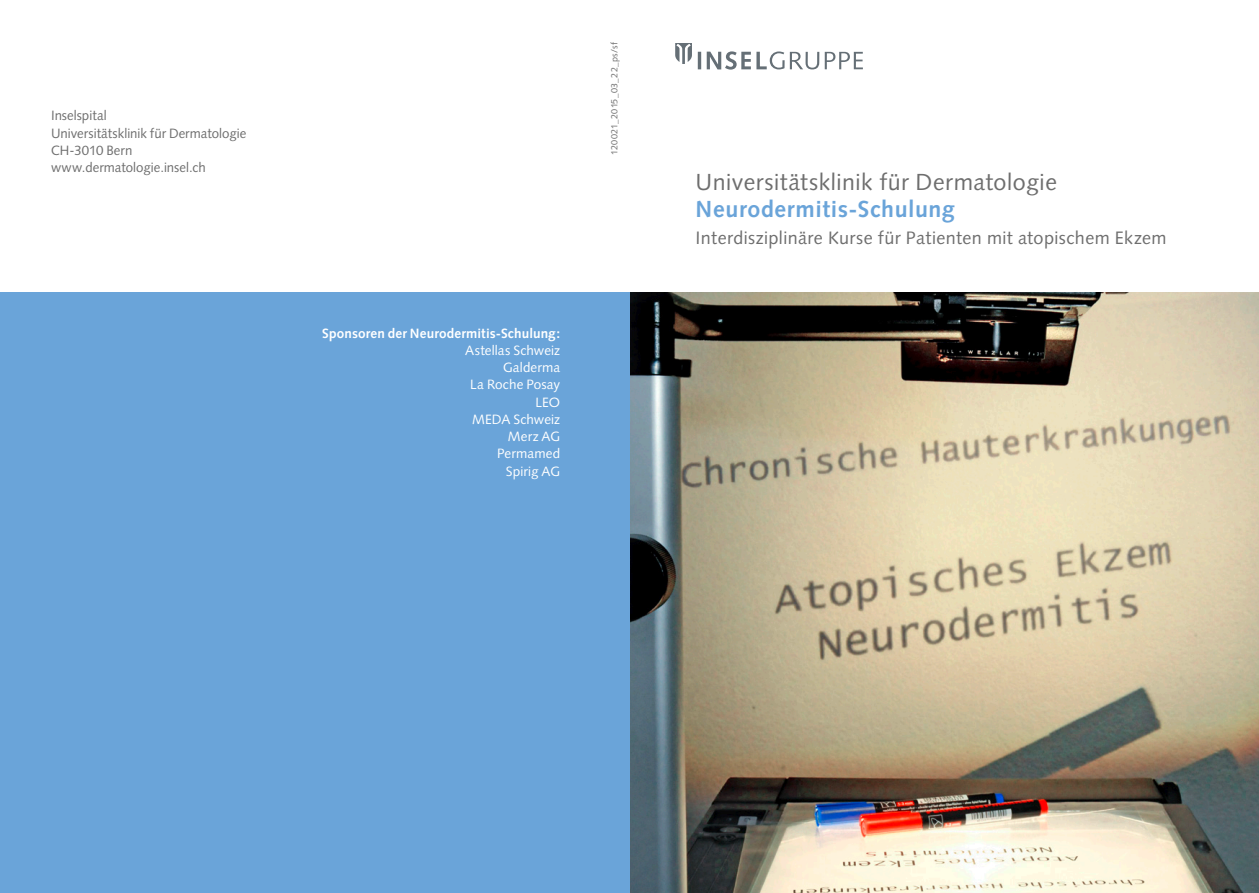
<style>
.page{position:relative;width:1259px;height:893px;background:#fff}
.page>*{position:absolute;margin:0;border:0;box-sizing:border-box;transform-origin:0 0}
.UG_Titel{font:23.25px "Syntax";letter-spacing:.02em;color:#6e6e6e}
.UG_Titel-2{font:700 23.25px "Syntax";letter-spacing:.03em;color:#6aa4d9}
.UG_Titel-3{font:18px "Syntax";letter-spacing:.02em;color:#6e6e6e}
.Lauftext{font:13.5px "Syntax";color:#6e6e6e}
.Lauftext-2{font:13.5px "Syntax";letter-spacing:.005em;color:#fff}
.Lauftext-3{font:700 13.5px "Syntax";letter-spacing:.01em;color:#fff}
.Lauftext-4{font:9px "Syntax";letter-spacing:.02em;color:#6e6e6e}
</style>
<div class="page">
<img style="left:629px;top:293px;width:630px;height:600px">
<div style="left:0;top:293px;width:629px;height:600px;background:#6aa4d9"></div>
<svg style="left:675px;top:43px;width:17px;height:21px"></svg>
<hr style="left:698px;top:52px;width:3px;height:17px;background:#656f76">
<svg style="left:706px;top:51px;width:157px;height:19px"></svg>
<p class="Lauftext" style="left:51px;top:108px;width:57px">Inselspital</p>
<p class="Lauftext" style="left:51px;top:125px;width:197px">Universitätsklinik für Dermatologie</p>
<p class="Lauftext" style="left:51px;top:142px;width:83px">CH-3010 Bern</p>
<p class="Lauftext" style="left:51px;top:159px;width:156px">www.dermatologie.insel.ch</p>
<p class="Lauftext-4" style="left:609px;top:155px;width:114px;rotate:-90deg">120021_2015_03_22_ps/sf</p>
<p class="Lauftext-3" style="left:322px;top:325px;width:239px">Sponsoren der Neurodermitis-Schulung:</p>
<p class="Lauftext-2" style="left:465px;top:342px;width:96px">Astellas Schweiz</p>
<p class="Lauftext-2" style="left:503px;top:360px;width:59px">Galderma</p>
<p class="Lauftext-2" style="left:470px;top:377px;width:91px">La Roche Posay</p>
<p class="Lauftext-2" style="left:535px;top:394px;width:26px">LEO</p>
<p class="Lauftext-2" style="left:472px;top:411px;width:90px">MEDA Schweiz</p>
<p class="Lauftext-2" style="left:508px;top:429px;width:54px">Merz AG</p>
<p class="Lauftext-2" style="left:497px;top:446px;width:65px">Permamed</p>
<p class="Lauftext-2" style="left:506px;top:463px;width:56px">Spirig AG</p>
<p class="UG_Titel" style="left:695px;top:168px;width:363px">Universitätsklinik für Dermatologie</p>
<p class="UG_Titel-2" style="left:695px;top:195px;width:261px">Neurodermitis-Schulung</p>
<p class="UG_Titel-3" style="left:695px;top:227px;width:472px">Interdisziplinäre Kurse für Patienten mit atopischem Ekzem</p>
</div>
